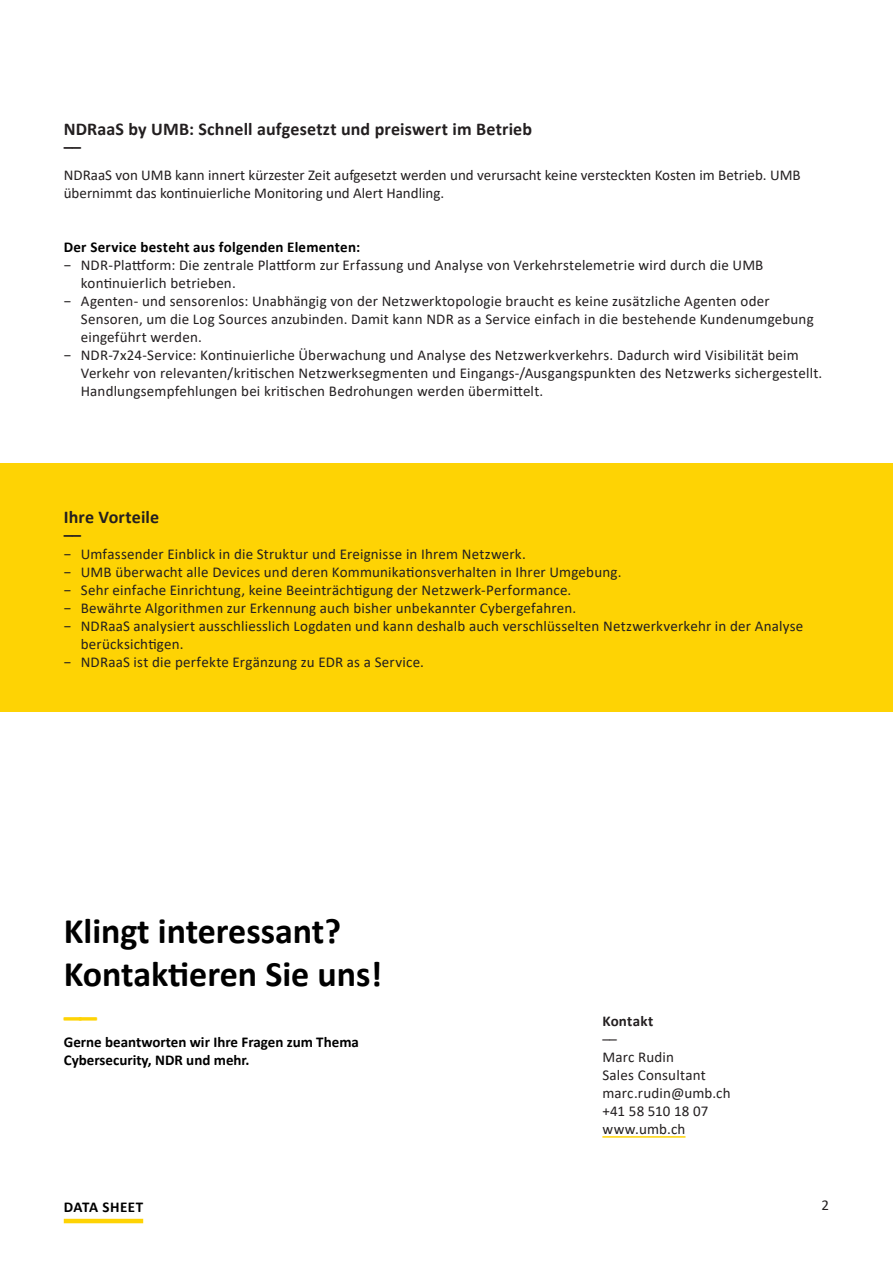
<style>
.page{position:relative;width:893px;height:1263px;background:#fff}
.page>*{position:absolute;margin:0;border:0;box-sizing:border-box;transform-origin:0 0}
.t1{font:700 36px/43.2px "Calibri";color:#000}
.t2{font:700 36px "Calibri";color:#fed304}
.t3{font:700 18px/18px "Calibri";letter-spacing:.01em;color:#231f20}
.t4{font:15px/18px "Calibri";letter-spacing:.01em;color:#231f20}
.t5{font:700 15px/18px "Calibri";color:#000}
.t6{font:700 15px "Calibri";letter-spacing:.03em;color:#000}
.t7{font:700 15px "Calibri";letter-spacing:.015em;color:#231f20}
</style>
<div class="page">
<hr style="left:64px;top:1219px;width:79px;height:4px;background:#fed304">
<hr style="left:602px;top:1136px;width:83px;height:2px;background:#fed304">
<div style="left:0;top:463px;width:893px;height:249px;background:#fed304"></div>
<p class="t3" style="left:64px;top:119px;width:470px">NDRaaS by UMB: Schnell aufgesetzt und preiswert im Betrieb ––</p>
<p class="t4" style="left:64px;top:166px;width:738px">NDRaaS von UMB kann innert kürzester Zeit aufgesetzt werden und verursacht keine versteckten Kosten im Betrieb. UMB übernimmt das kontinuierliche Monitoring und Alert Handling.</p>
<p class="t5" style="left:64px;top:238px;width:298px">Der Service besteht aus folgenden Elementen:</p>
<p class="t4" style="left:64px;top:256px;width:701px">− NDR-Plattform: Die zentrale Plattform zur Erfassung und Analyse von Verkehrstelemetrie wird durch die UMB</p>
<p class="t4" style="left:81px;top:274px;width:157px">kontinuierlich betrieben.</p>
<p class="t4" style="left:64px;top:292px;width:707px">− Agenten- und sensorenlos: Unabhängig von der Netzwerktopologie braucht es keine zusätzliche Agenten oder</p>
<p class="t4" style="left:81px;top:310px;width:734px">Sensoren, um die Log Sources anzubinden. Damit kann NDR as a Service einfach in die bestehende Kundenumgebung</p>
<p class="t4" style="left:81px;top:328px;width:123px">eingeführt werden.</p>
<p class="t4" style="left:64px;top:346px;width:736px">− NDR-7x24-Service: Kontinuierliche Überwachung und Analyse des Netzwerkverkehrs. Dadurch wird Visibilität beim</p>
<p class="t4" style="left:81px;top:364px;width:743px">Verkehr von relevanten/kritischen Netzwerksegmenten und Eingangs-/Ausgangspunkten des Netzwerks sichergestellt.</p>
<p class="t4" style="left:81px;top:382px;width:464px">Handlungsempfehlungen bei kritischen Bedrohungen werden übermittelt.</p>
<p class="t3" style="left:64px;top:507px;width:97px">Ihre Vorteile ––</p>
<p class="t4" style="left:64px;top:544px;width:464px">− Umfassender Einblick in die Struktur und Ereignisse in Ihrem Netzwerk.</p>
<p class="t4" style="left:64px;top:562px;width:559px">− UMB überwacht alle Devices und deren Kommunikationsverhalten in Ihrer Umgebung.</p>
<p class="t4" style="left:64px;top:580px;width:509px">− Sehr einfache Einrichtung, keine Beeinträchtigung der Netzwerk-Performance.</p>
<p class="t4" style="left:64px;top:598px;width:514px">− Bewährte Algorithmen zur Erkennung auch bisher unbekannter Cybergefahren.</p>
<p class="t4" style="left:64px;top:616px;width:741px">− NDRaaS analysiert ausschliesslich Logdaten und kann deshalb auch verschlüsselten Netzwerkverkehr in der Analyse</p>
<p class="t4" style="left:81px;top:634px;width:104px">berücksichtigen.</p>
<p class="t4" style="left:64px;top:652px;width:362px">− NDRaaS ist die perfekte Ergänzung zu EDR as a Service.</p>
<h1 class="t1" style="left:64px;top:909px;width:320px">Klingt interessant?<br>Kontaktieren Sie uns!</h1>
<h1 class="t2" style="left:64px;top:992px;width:35px">––</h1>
<p class="t5" style="left:64px;top:1033px;width:297px">Gerne beantworten wir Ihre Fragen zum Thema<br>Cybersecurity, NDR und mehr.</p>
<p class="t7" style="left:602px;top:1010px;width:52px">Kontakt</p>
<p class="t4" style="left:602px;top:1029px;width:130px">––<br>Marc Rudin<br>Sales Consultant marc.rudin@umb.ch +41 58 510 18 07 www.umb.ch</p>
<p class="t6" style="left:64px;top:1196px;width:81px">DATA SHEET</p>
<p class="t4" style="left:822px;top:1196px;width:9px">2</p>
</div>
